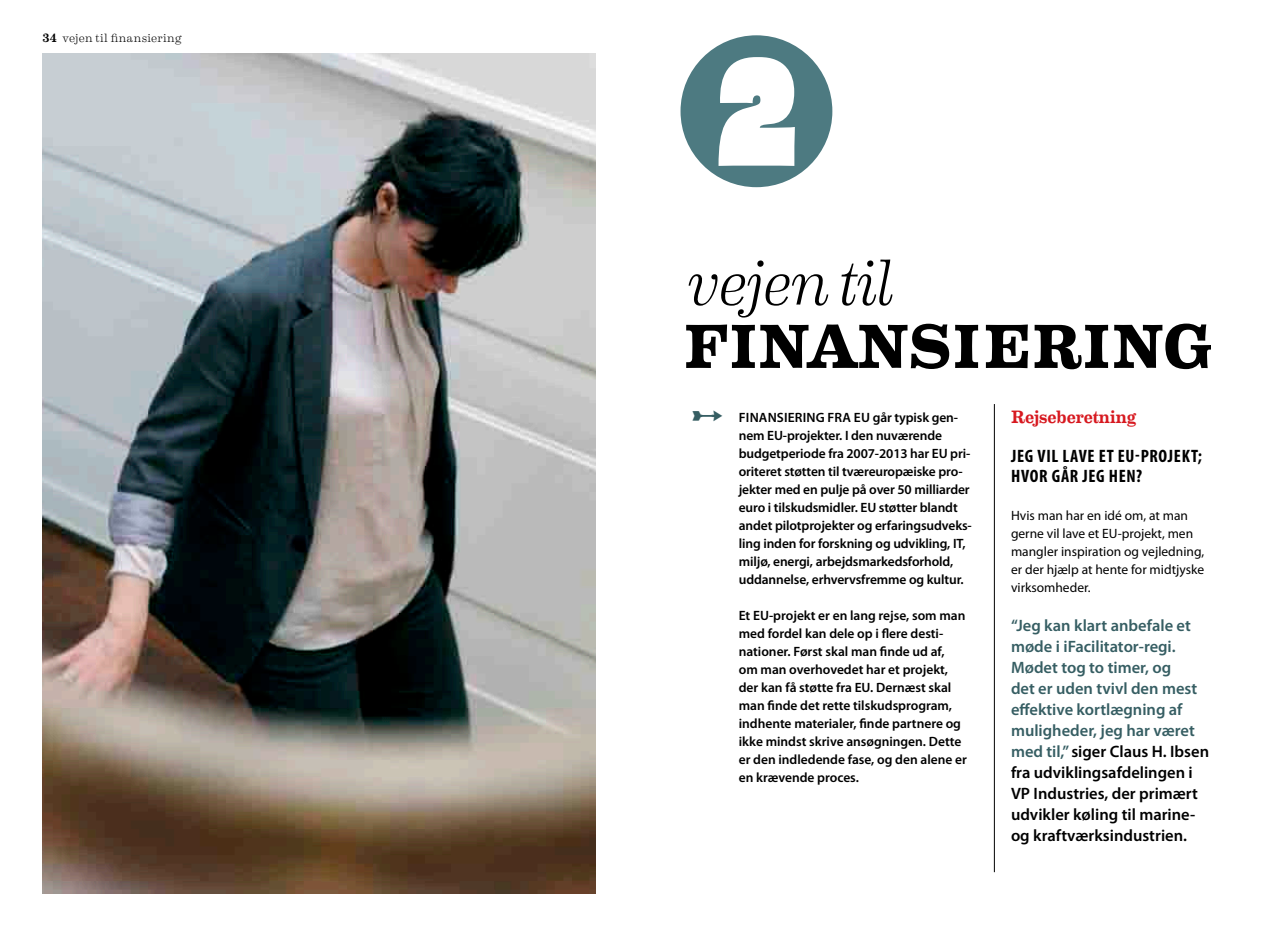
<style>
.page{position:relative;width:1276px;height:936px;background:#fff}
.page>*{position:absolute;margin:0;border:0;box-sizing:border-box;transform-origin:0 0}
.t1{font:154.5px "Eames Numerals Poster S";color:#fff}
.t2{font:italic 300 65.25px "Eames Century Modern";letter-spacing:-.035em;color:#000}
.t3{font:700 62.4px "Eames Century Modern";letter-spacing:.02em;color:#000}
.t4{font:700 condensed 18px/19.8px "Myriad Pro";letter-spacing:.035em;color:#000}
.t5{font:500 18px "Eames Century Modern";color:#d71920}
.t6{font:600 16.5px/21px "Myriad Pro";color:#365e63}
.t7{font:600 13.5px/18px "Myriad Pro";letter-spacing:-.01em;color:#000}
.t8{font:13.5px/18px "Myriad Pro";color:#000}
.t9{font:300 12px "Eames Century Modern";letter-spacing:.02em;color:#000}
.s1{font-weight:500}
.s2{color:#000}
</style>
<div class="page">
<div style="left:680px;top:35px;width:152px;height:152px;background:#4d7a81;border-radius:50%"></div>
<hr style="left:994px;top:404px;width:1px;height:468px;background:#000">
<img style="left:43px;top:53px;width:552px;height:840px">
<p class="t9" style="left:43px;top:29px;width:141px"><span class="s1">34</span> vejen til finansiering</p>
<h1 class="t1" style="left:716px;top:22px;width:81px">2</h1>
<h2 class="t2" style="left:688px;top:233px;width:207px">vejen til</h2>
<h3 class="t3" style="left:684px;top:299px;width:529px">FINANSIERING</h3>
<p class="t7" style="left:739px;top:408px;width:234px;text-indent:115px">EU går typisk gen&shy;nem EU-projekter. I den nuværende budgetperiode fra 2007-2013 har EU pri&shy;oriteret støtten til tværeuropæiske pro&shy;jekter med en pulje på over 50 milliarder euro i tilskudsmidler. EU støtter blandt andet pilotprojekter og erfaringsudveks&shy;ling inden for forskning og udvikling, IT, miljø, energi, arbejdsmarkedsforhold, uddannelse, erhvervsfremme og kultur.</p>
<p class="t7" style="left:739px;top:606px;width:230px">Et EU-projekt er en lang rejse, som man med fordel kan dele op i flere desti&shy;nationer. Først skal man finde ud af, om man overhovedet har et projekt, der kan få støtte fra EU. Dernæst skal man finde det rette tilskudsprogram, indhente materialer, finde partnere og ikke mindst skrive ansøgningen. Dette er den indledende fase, og den alene er en krævende proces.</p>
<p class="t7" style="left:739px;top:408px;width:16px">Finansiering</p>
<p class="t7" style="left:827px;top:408px;width:9px">fra</p>
<h3 class="t5" style="left:1011px;top:403px;width:127px">Rejseberetning</h3>
<h3 class="t4" style="left:1011px;top:446px;width:192px">JEG VIL LAVE ET EU-PROJEKT;<br>HVOR GÅR JEG HEN?</h3>
<p class="t8" style="left:1011px;top:506px;width:195px">Hvis man har en idé om, at man gerne vil lave et EU-projekt, men mangler inspiration og vejledning, er der hjælp at hente for midtjyske virksomheder.</p>
<p class="t6" style="left:1011px;top:614px;width:200px">“Jeg kan klart anbefale et møde i iFacilitator-regi.<br>Mødet tog to timer, og<br>det er uden tvivl den mest effektive kortlægning af muligheder, jeg har været med til,” <span class="s2">siger Claus H. Ibsen fra udviklingsafdelingen i<br>VP Industries, der primært udvikler køling til marine&shy;og kraftværksindustrien.</span></p>
</div>
